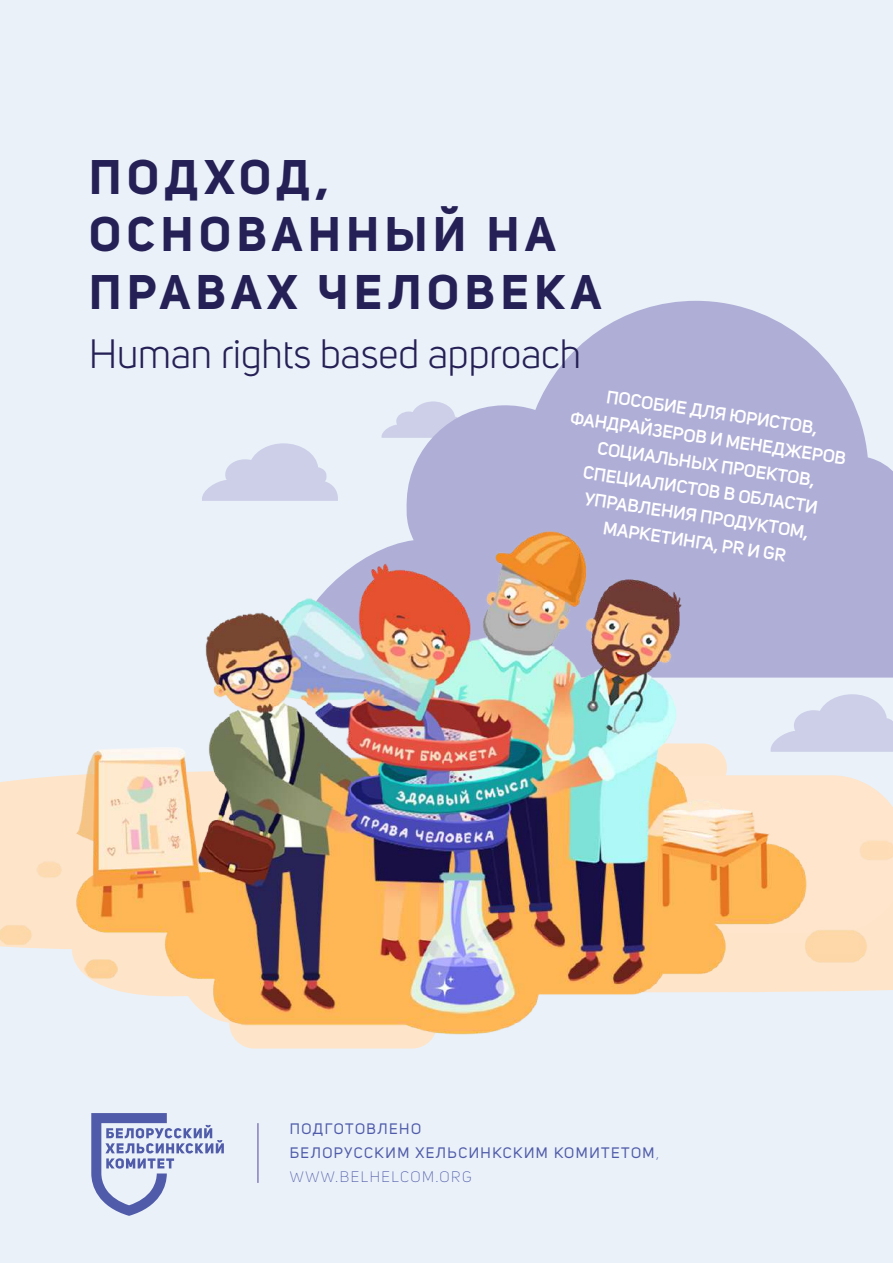
<style>
.page{position:relative;width:893px;height:1263px;background:#eaf1f9}
.page>*{position:absolute;margin:0;border:0;box-sizing:border-box;transform-origin:0 0}
.t1{font:700 48px/57.6px "Uni Sans";letter-spacing:.12em;color:#252055}
.t2{font:40.5px "Uni Sans";color:#252055}
.t3{font:600 18px/26.1px "Uni Sans";color:#fff;text-align:center}
.t4{font:15px/24px "Uni Sans";letter-spacing:.1em;color:#505ca9}
.s1{font-weight:300}
</style>
<div class="page">
<svg style="left:381px;top:301px;width:512px;height:198px;fill:#afaed6"></svg>
<img style="left:0;top:499px;width:893px;height:550px">
<svg style="left:91px;top:1113px;width:133px;height:103px"></svg>
<hr style="left:257px;top:1123px;width:2px;height:60px;background:#8781bd">
<svg style="left:202px;top:443px;width:136px;height:58px"></svg>
<svg style="left:771px;top:694px;width:122px;height:58px"></svg>
<svg style="left:382px;top:401px;width:85px;height:37px"></svg>
<h1 class="t1" style="left:89px;top:148px;width:513px">ПОДХОД,<br>ОСНОВАННЫЙ НА<br>ПРАВАХ ЧЕЛОВЕКА</h1>
<h2 class="t2" style="left:89px;top:331px;width:493px">Human rights based approach</h2>
<p class="t3" style="left:577px;top:376px;width:280px;rotate:9deg">ПОСОБИЕ ДЛЯ ЮРИСТОВ,<br>ФАНДРАЙЗЕРОВ И МЕНЕДЖЕРОВ<br>СОЦИАЛЬНЫХ ПРОЕКТОВ,<br>СПЕЦИАЛИСТОВ В ОБЛАСТИ<br>УПРАВЛЕНИЯ ПРОДУКТОМ,<br>МАРКЕТИНГА, PR И GR</p>
<p class="t4" style="left:290px;top:1117px;width:371px">ПОДГОТОВЛЕНО<br>БЕЛОРУССКИМ ХЕЛЬСИНКСКИМ КОМИТЕТОМ<span class="s1">,<br>WWW.BELHELCOM.ORG</span></p>
</div>
